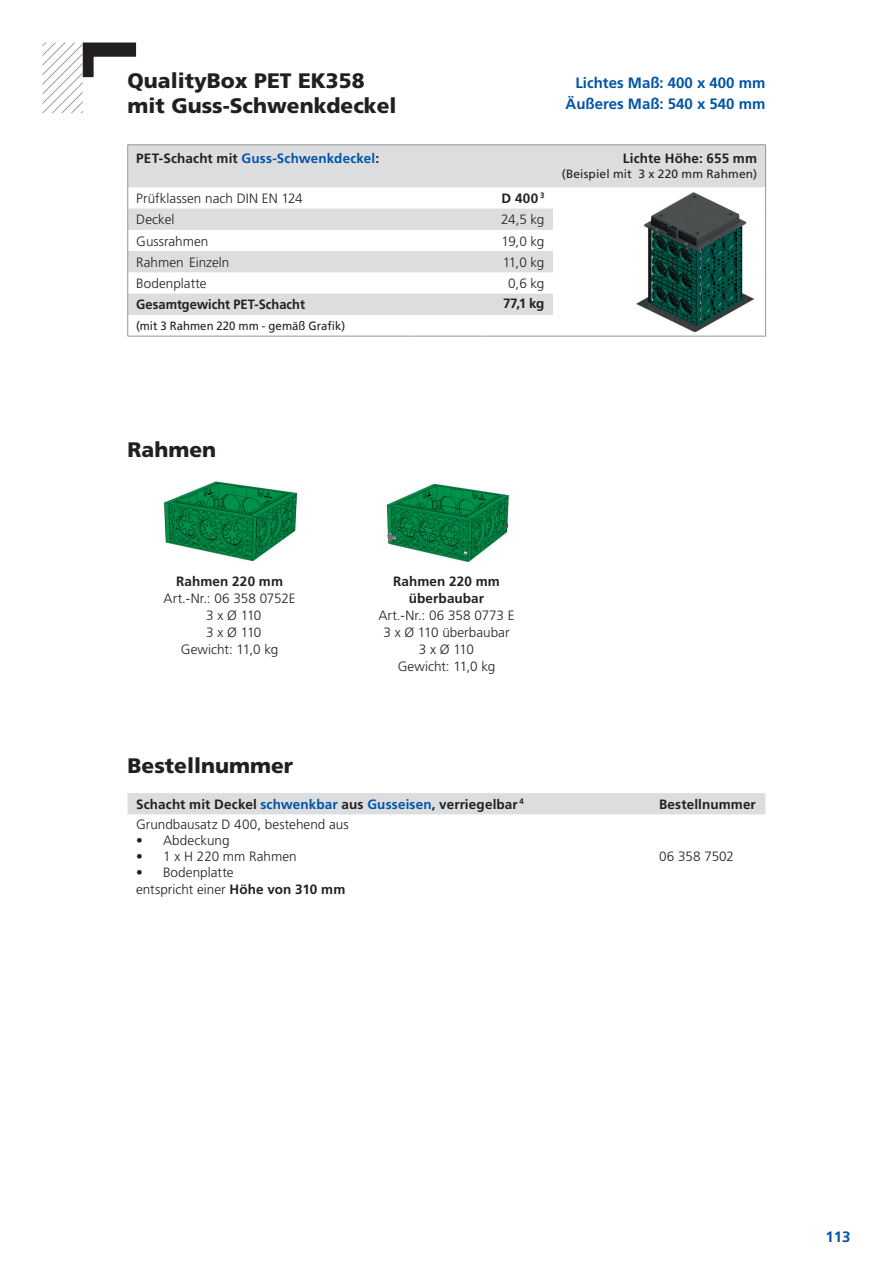
<style>
.page{position:relative;width:893px;height:1263px;background:#fff}
.page>*{position:absolute;margin:0;border:0;box-sizing:border-box;transform-origin:0 0}
.t1{font:900 21px/25.2px "Frutiger LT Pro";color:#231f20}
.t2{font:700 15px/21px "Frutiger LT Pro";color:#0154a6;text-align:right}
.t3{font:300 13.5px/17px "Frutiger LT Pro";color:#231f20;text-align:center}
.t4{font:700 13.5px "Frutiger LT Pro";letter-spacing:.01em;color:#231f20}
.t5{font:700 13.5px "Frutiger LT Pro";letter-spacing:.01em;color:#0154a6}
.t6{font:700 13.5px "Frutiger LT Pro";letter-spacing:.01em;color:#231f20;scale:.95 1}
.t7{font:12px "Frutiger LT Pro";letter-spacing:.01em;color:#231f20;scale:.95 1}
.t8{font:12px "Frutiger LT Pro";letter-spacing:.01em;color:#231f20}
.s1{color:#231f20}
.s2{color:#0154a6}
.s3{font-weight:700}
</style>
<div class="page">
<img style="left:163px;top:481px;width:135px;height:80px">
<img style="left:386px;top:483px;width:123px;height:79px">
<hr style="left:128px;top:144px;width:214px;height:1px;background:#939598">
<hr style="left:342px;top:144px;width:71px;height:1px;background:#939598">
<hr style="left:413px;top:144px;width:70px;height:1px;background:#939598">
<hr style="left:483px;top:144px;width:70px;height:1px;background:#939598">
<hr style="left:553px;top:144px;width:213px;height:1px;background:#939598">
<hr style="left:413px;top:336px;width:70px;height:1px;background:#939598">
<hr style="left:483px;top:336px;width:70px;height:1px;background:#939598">
<hr style="left:128px;top:336px;width:214px;height:1px;background:#939598">
<hr style="left:342px;top:336px;width:71px;height:1px;background:#939598">
<svg style="left:127px;top:145px;width:639px;height:191px"></svg>
<hr style="left:553px;top:336px;width:213px;height:1px;background:#939598">
<img style="left:634px;top:192px;width:123px;height:140px">
<div style="left:128px;top:793px;width:637px;height:21px;background:#dcdddf"></div>
<svg style="left:43px;top:43px;width:93px;height:70px"></svg>
<h1 class="t1" style="left:128px;top:68px;width:270px">QualityBox PET EK358 mit Guss-Schwenkdeckel</h1>
<p class="t2" style="left:566px;top:72px;width:201px">Lichtes Maß: 400 x 400 mm<br>Äußeres Maß: 540 x 540 mm</p>
<p class="t5" style="left:136px;top:151px;width:244px"><span class="s1">PET-Schacht mit</span> Guss-Schwenkdeckel<span class="s1">:</span></p>
<p class="t4" style="left:623px;top:151px;width:136px">Lichte Höhe: 655 mm</p>
<p class="t8" style="left:562px;top:167px;width:197px">(Beispiel mit 3 x 220 mm Rahmen)</p>
<p class="t3" style="left:136px;top:190px;width:168px">Prüfklassen nach DIN EN 124</p>
<p class="t4" style="left:501px;top:190px;width:44px">D 400 <sup>3</sup></p>
<p class="t3" style="left:136px;top:211px;width:40px">Deckel</p>
<p class="t3" style="left:501px;top:211px;width:45px">24,5 kg</p>
<p class="t3" style="left:136px;top:232px;width:74px">Gussrahmen</p>
<p class="t3" style="left:502px;top:232px;width:44px">19,0 kg</p>
<p class="t3" style="left:136px;top:254px;width:95px">Rahmen Einzeln</p>
<p class="t3" style="left:503px;top:254px;width:43px">11,0 kg</p>
<p class="t3" style="left:136px;top:275px;width:72px">Bodenplatte</p>
<p class="t3" style="left:508px;top:275px;width:38px">0,6 kg</p>
<p class="t6" style="left:136px;top:297px;width:179px">Gesamtgewicht PET-Schacht</p>
<p class="t4" style="left:503px;top:295px;width:43px">77,1 kg</p>
<p class="t7" style="left:136px;top:319px;width:221px">(mit 3 Rahmen 220 mm - gemäß Grafik)</p>
<h1 class="t1" style="left:128px;top:436px;width:90px">Rahmen</h1>
<p class="t4" style="left:176px;top:573px;width:108px">Rahmen 220 mm</p>
<p class="t4" style="left:393px;top:573px;width:108px">Rahmen 220 mm</p>
<p class="t3" style="left:164px;top:589px;width:133px">Art.-Nr.: 06 358 0752E</p>
<p class="t4" style="left:409px;top:590px;width:77px">überbaubar</p>
<p class="t3" style="left:206px;top:606px;width:57px">3 x Ø 110</p>
<p class="t3" style="left:378px;top:606px;width:138px">Art.-Nr.: 06 358 0773 E</p>
<p class="t3" style="left:206px;top:623px;width:57px">3 x Ø 110</p>
<p class="t3" style="left:383px;top:623px;width:128px">3 x Ø 110 überbaubar</p>
<p class="t3" style="left:181px;top:640px;width:99px">Gewicht: 11,0 kg</p>
<p class="t3" style="left:398px;top:640px;width:99px">3 x Ø 110<br>Gewicht: 11,0 kg</p>
<h1 class="t1" style="left:128px;top:753px;width:167px">Bestellnummer</h1>
<p class="t4" style="left:136px;top:796px;width:389px">Schacht mit Deckel <span class="s2">schwenkbar</span> aus <span class="s2">Gusseisen</span>, verriegelbar <sup>4</sup></p>
<p class="t4" style="left:659px;top:796px;width:98px">Bestellnummer</p>
<p class="t3" style="left:136px;top:816px;width:214px">Grundbausatz D 400, bestehend aus</p>
<p class="t3" style="left:136px;top:832px;width:95px">• Abdeckung</p>
<p class="t3" style="left:136px;top:848px;width:162px">• 1 x H 220 mm Rahmen</p>
<p class="t3" style="left:136px;top:865px;width:211px;line-height:16.2px;text-align:left">• Bodenplatte<br>entspricht einer <span class="s3">Höhe von 310 mm</span></p>
<p class="t3" style="left:659px;top:848px;width:77px">06 358 7502</p>
<p class="t2" style="left:825px;top:1226px;width:27px">113</p>
</div>
